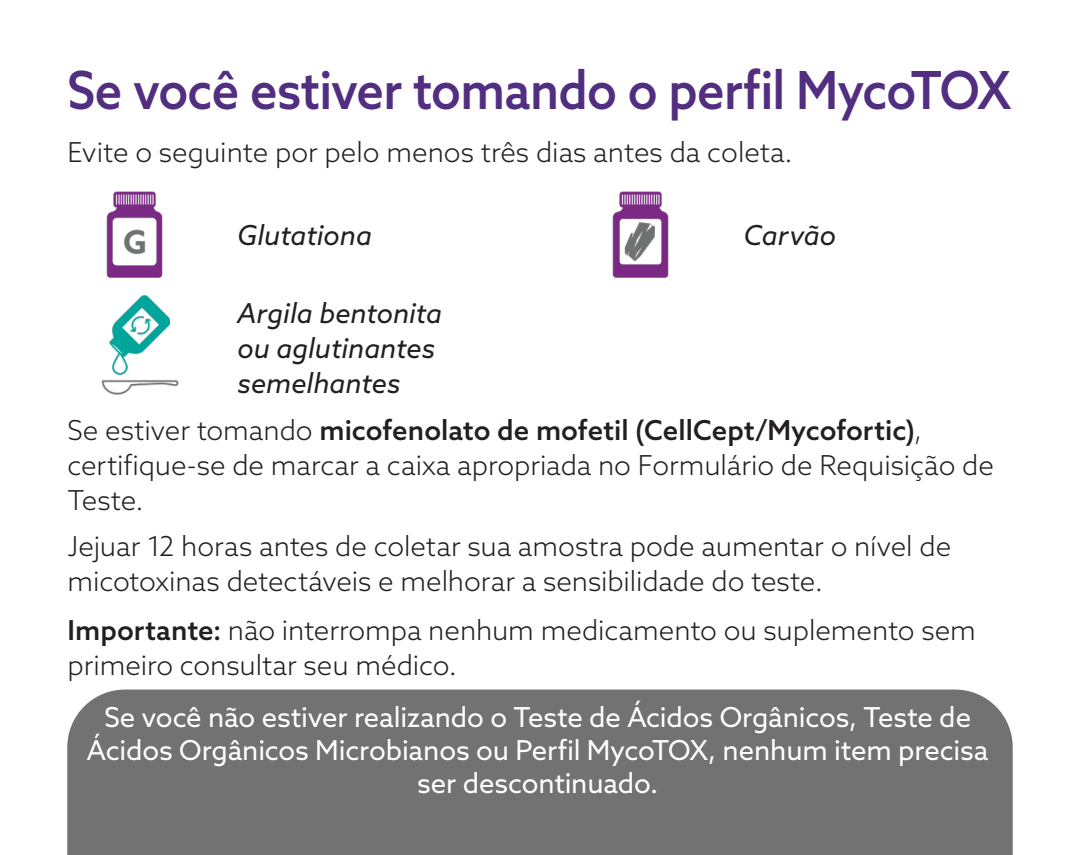
<style>
.page{position:relative;width:1080px;height:855px;background:#fff}
.page>*{position:absolute;margin:0;border:0;box-sizing:border-box;transform-origin:0 0}
.MDX_Paragraph_Style{font:500 52.5px "Azo Sans";letter-spacing:-.015em;color:#522e81;scale:.93 1}
.MDX_Paragraph_Style-2{font:300 27.5px/35px "Azo Sans";color:#231f20}
.MDX_Paragraph_Style-3{font:27.5px/33px "Azo Sans";letter-spacing:-.005em;color:#fff;text-align:center}
.MDX_Symptom_Bullets{font:italic 27.5px/35px "Azo Sans";color:#231f20}
.s1{font-weight:500}
</style>
<div class="page">
<div style="left:67px;top:690px;width:946px;height:165px;background:#717271"></div>
<img style="left:612px;top:191px;width:57px;height:87px">
<img style="left:106px;top:191px;width:57px;height:87px">
<img style="left:101px;top:295px;width:78px;height:100px">
<p class="MDX_Paragraph_Style" style="left:68px;top:56px;width:1016px">Se você estiver tomando o perfil MycoTOX</p>
<p class="MDX_Paragraph_Style-2" style="left:68px;top:134px;width:727px">Evite o seguinte por pelo menos três dias antes da coleta.</p>
<p class="MDX_Symptom_Bullets" style="left:238px;top:217px;width:136px">Glutationa</p>
<p class="MDX_Symptom_Bullets" style="left:238px;top:295px;width:206px">Argila bentonita ou aglutinantes semelhantes</p>
<p class="MDX_Symptom_Bullets" style="left:744px;top:217px;width:94px">Carvão</p>
<p class="MDX_Paragraph_Style-2" style="left:68px;top:412px;width:928px">Se estiver tomando <span class="s1">micofenolato de mofetil (CellCept/Mycofortic)</span>, certifique-se de marcar a caixa apropriada no Formulário de Requisição de<br>Teste.</p>
<p class="MDX_Paragraph_Style-2" style="left:68px;top:528px;width:885px">Jejuar 12 horas antes de coletar sua amostra pode aumentar o nível de micotoxinas detectáveis e melhorar a sensibilidade do teste.</p>
<p class="MDX_Paragraph_Style-2" style="left:68px;top:612px;width:910px"><span class="s1">Importante:</span> não interrompa nenhum medicamento ou suplemento sem primeiro consultar seu médico.</p>
<p class="MDX_Paragraph_Style-3" style="left:87px;top:701px;width:903px">Se você não estiver realizando o Teste de Ácidos Orgânicos, Teste de<br>Ácidos Orgânicos Microbianos ou Perfil MycoTOX, nenhum item precisa ser descontinuado.</p>
</div>
